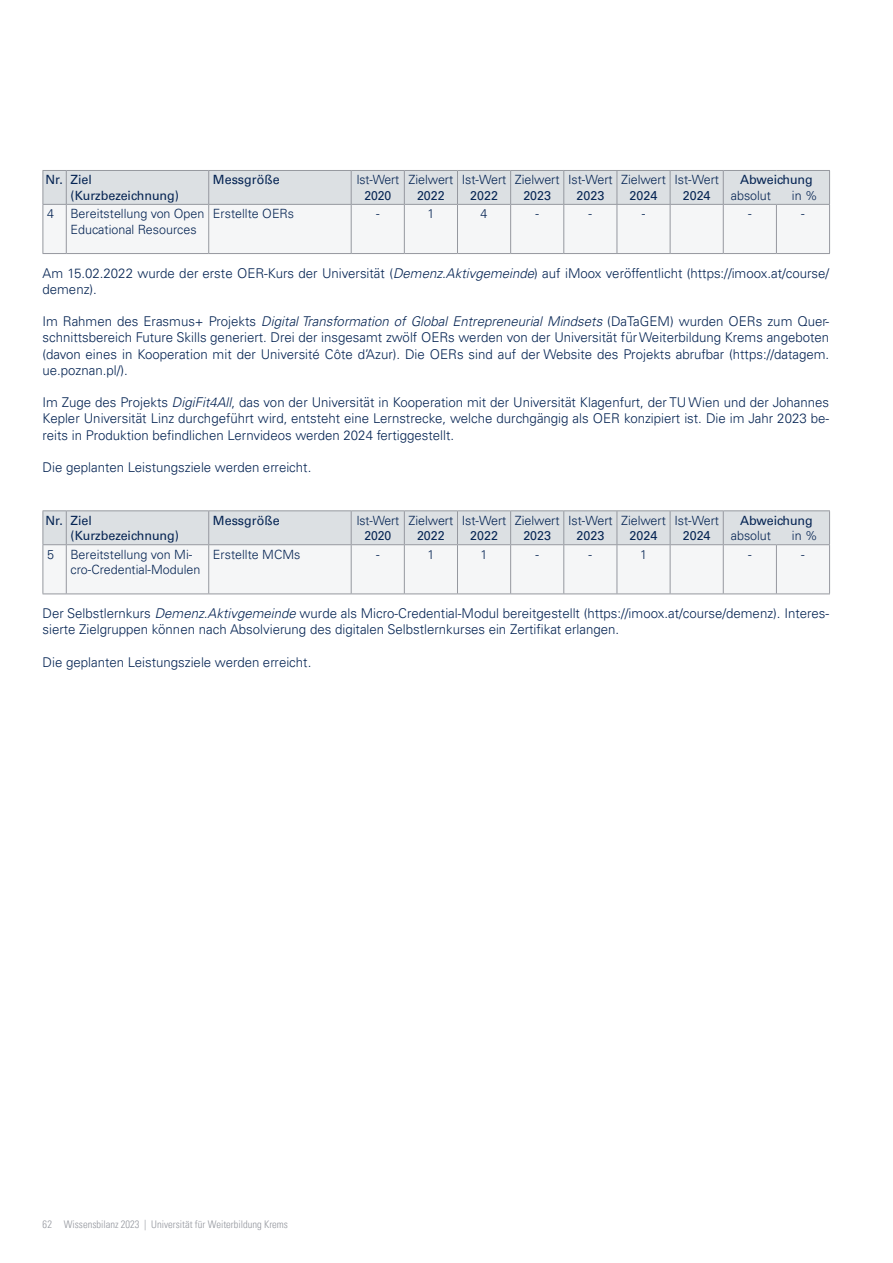
<style>
.page{position:relative;width:893px;height:1263px;background:#fff}
.page>*{position:absolute;margin:0;border:0;box-sizing:border-box;transform-origin:0 0}
.Fließtext{font:300 13.5px/16.2px "Univers LT Pro 45";color:#052453}
.t1{font:300 12.75px/15.3px "Univers LT Pro 45";color:#052453}
.t2{font:12.75px "Univers LT Pro 55 Roman";color:#052453}
.t3{font:300 12.75px "Univers LT Pro 45";color:#052453;scale:.96 1}
.t4{font:12.75px "Univers LT Pro 55 Roman";color:#052453;scale:.96 1}
.t5{font:300 condensed 10.5px "Univers LT Pro";color:#95989f}
.s1{font-style:italic}
</style>
<div class="page">
<svg style="left:43px;top:170px;width:787px;height:84px"></svg>
<hr style="left:66px;top:253px;width:143px;height:1px;background:#95989f">
<hr style="left:209px;top:253px;width:142px;height:1px;background:#95989f">
<hr style="left:351px;top:253px;width:53px;height:1px;background:#95989f">
<hr style="left:404px;top:253px;width:53px;height:1px;background:#95989f">
<hr style="left:457px;top:253px;width:54px;height:1px;background:#95989f">
<hr style="left:511px;top:253px;width:53px;height:1px;background:#95989f">
<hr style="left:564px;top:253px;width:53px;height:1px;background:#95989f">
<hr style="left:617px;top:253px;width:53px;height:1px;background:#95989f">
<hr style="left:670px;top:253px;width:53px;height:1px;background:#95989f">
<hr style="left:723px;top:253px;width:53px;height:1px;background:#95989f">
<hr style="left:776px;top:253px;width:54px;height:1px;background:#95989f">
<svg style="left:43px;top:510px;width:787px;height:84px"></svg>
<hr style="left:66px;top:593px;width:143px;height:1px;background:#95989f">
<hr style="left:209px;top:593px;width:142px;height:1px;background:#95989f">
<hr style="left:351px;top:593px;width:53px;height:1px;background:#95989f">
<hr style="left:404px;top:593px;width:53px;height:1px;background:#95989f">
<hr style="left:457px;top:593px;width:54px;height:1px;background:#95989f">
<hr style="left:511px;top:593px;width:53px;height:1px;background:#95989f">
<hr style="left:564px;top:593px;width:53px;height:1px;background:#95989f">
<hr style="left:617px;top:593px;width:53px;height:1px;background:#95989f">
<hr style="left:670px;top:593px;width:53px;height:1px;background:#95989f">
<hr style="left:723px;top:593px;width:53px;height:1px;background:#95989f">
<hr style="left:776px;top:593px;width:54px;height:1px;background:#95989f">
<p class="t2" style="left:45px;top:171px;width:19px">Nr.</p>
<p class="t2" style="left:71px;top:171px;width:23px">Ziel</p>
<p class="t2" style="left:71px;top:186px;width:110px">(Kurzbezeichnung)</p>
<p class="t2" style="left:213px;top:171px;width:68px">Messgröße</p>
<p class="t3" style="left:356px;top:171px;width:46px">Ist-Wert</p>
<p class="t4" style="left:364px;top:186px;width:29px">2020</p>
<p class="t1" style="left:409px;top:172px;width:46px">Zielwert</p>
<p class="t2" style="left:417px;top:186px;width:29px">2022</p>
<p class="t1" style="left:462px;top:172px;width:46px">Ist-Wert</p>
<p class="t2" style="left:470px;top:186px;width:29px">2022</p>
<p class="t1" style="left:515px;top:172px;width:46px">Zielwert</p>
<p class="t2" style="left:523px;top:186px;width:29px">2023</p>
<p class="t1" style="left:568px;top:172px;width:46px">Ist-Wert</p>
<p class="t2" style="left:576px;top:186px;width:29px">2023</p>
<p class="t1" style="left:621px;top:172px;width:46px">Zielwert</p>
<p class="t2" style="left:630px;top:186px;width:29px">2024</p>
<p class="t1" style="left:674px;top:172px;width:46px">Ist-Wert</p>
<p class="t2" style="left:683px;top:186px;width:29px">2024</p>
<p class="t2" style="left:740px;top:171px;width:74px">Abweichung</p>
<p class="t1" style="left:731px;top:187px;width:42px">absolut</p>
<p class="t1" style="left:792px;top:187px;width:27px">in %</p>
<p class="t1" style="left:47px;top:206px;width:8px">4</p>
<p class="t1" style="left:71px;top:206px;width:135px">Bereitstellung von Open<br>Educational Resources</p>
<p class="t1" style="left:213px;top:206px;width:83px">Erstellte OERs</p>
<p class="t1" style="left:376px;top:206px;width:5px">-</p>
<p class="t1" style="left:427px;top:206px;width:8px">1</p>
<p class="t1" style="left:481px;top:206px;width:8px">4</p>
<p class="t1" style="left:535px;top:206px;width:5px">-</p>
<p class="t1" style="left:589px;top:206px;width:5px">-</p>
<p class="t1" style="left:642px;top:206px;width:5px">-</p>
<p class="t1" style="left:748px;top:206px;width:5px">-</p>
<p class="t1" style="left:801px;top:206px;width:5px">-</p>
<p class="Fließtext" style="left:43px;top:264px;width:788px">Am 15.02.2022 wurde der erste OER-Kurs der Universität (<span class="s1">Demenz.Aktivgemeinde</span>) auf iMoox veröffentlicht (https://imoox.at/course/ demenz).</p>
<p class="Fließtext" style="left:43px;top:313px;width:788px;text-align:justify">Im Rahmen des Erasmus+ Projekts <span class="s1">Digital Transformation of Global Entrepreneurial Mindsets</span> (DaTaGEM) wurden OERs zum Quer&shy;schnittsbereich Future Skills generiert. Drei der insgesamt zwölf OERs werden von der Universität für Weiterbildung Krems angeboten (davon eines in Kooperation mit der Université Côte d’Azur). Die OERs sind auf der Website des Projekts abrufbar (https://datagem. ue.poznan.pl/).</p>
<p class="Fließtext" style="left:43px;top:394px;width:788px;text-align:justify">Im Zuge des Projekts <span class="s1">DigiFit4All</span>, das von der Universität in Kooperation mit der Universität Klagenfurt, der TU Wien und der Johannes Kepler Universität Linz durchgeführt wird, entsteht eine Lernstrecke, welche durchgängig als OER konzipiert ist. Die im Jahr 2023 be&shy;reits in Produktion befindlichen Lernvideos werden 2024 fertiggestellt.</p>
<p class="Fließtext" style="left:43px;top:459px;width:270px">Die geplanten Leistungsziele werden erreicht.</p>
<p class="t2" style="left:45px;top:511px;width:19px">Nr.</p>
<p class="t2" style="left:71px;top:511px;width:23px">Ziel</p>
<p class="t2" style="left:71px;top:527px;width:110px">(Kurzbezeichnung)</p>
<p class="t2" style="left:213px;top:511px;width:68px">Messgröße</p>
<p class="t3" style="left:356px;top:512px;width:46px">Ist-Wert</p>
<p class="t4" style="left:364px;top:527px;width:29px">2020</p>
<p class="t1" style="left:409px;top:512px;width:46px">Zielwert</p>
<p class="t2" style="left:417px;top:527px;width:29px">2022</p>
<p class="t1" style="left:462px;top:512px;width:46px">Ist-Wert</p>
<p class="t2" style="left:470px;top:527px;width:29px">2022</p>
<p class="t1" style="left:515px;top:512px;width:46px">Zielwert</p>
<p class="t2" style="left:523px;top:527px;width:29px">2023</p>
<p class="t1" style="left:568px;top:512px;width:46px">Ist-Wert</p>
<p class="t2" style="left:576px;top:527px;width:29px">2023</p>
<p class="t1" style="left:621px;top:512px;width:46px">Zielwert</p>
<p class="t2" style="left:630px;top:527px;width:29px">2024</p>
<p class="t1" style="left:674px;top:512px;width:46px">Ist-Wert</p>
<p class="t2" style="left:683px;top:527px;width:29px">2024</p>
<p class="t2" style="left:740px;top:511px;width:74px">Abweichung</p>
<p class="t1" style="left:731px;top:527px;width:42px">absolut</p>
<p class="t1" style="left:792px;top:527px;width:27px">in %</p>
<p class="t1" style="left:47px;top:546px;width:8px">5</p>
<p class="t1" style="left:71px;top:546px;width:131px">Bereitstellung von Mi&shy;cro-Credential-Modulen</p>
<p class="t1" style="left:213px;top:546px;width:89px">Erstellte MCMs</p>
<p class="t1" style="left:376px;top:546px;width:5px">-</p>
<p class="t1" style="left:427px;top:546px;width:8px">1</p>
<p class="t1" style="left:481px;top:546px;width:8px">1</p>
<p class="t1" style="left:535px;top:546px;width:5px">-</p>
<p class="t1" style="left:589px;top:546px;width:5px">-</p>
<p class="t1" style="left:640px;top:546px;width:8px">1</p>
<p class="t1" style="left:748px;top:546px;width:5px">-</p>
<p class="t1" style="left:801px;top:546px;width:5px">-</p>
<p class="Fließtext" style="left:43px;top:605px;width:788px">Der Selbstlernkurs <span class="s1">Demenz.Aktivgemeinde</span> wurde als Micro-Credential-Modul bereitgestellt (https://imoox.at/course/demenz). Interes&shy;sierte Zielgruppen können nach Absolvierung des digitalen Selbstlernkurses ein Zertifikat erlangen.</p>
<p class="Fließtext" style="left:43px;top:653px;width:270px">Die geplanten Leistungsziele werden erreicht.</p>
<p class="t5" style="left:43px;top:1217px;width:247px">62 Wissensbilanz 2023 | Universität für Weiterbildung Krems</p>
</div>
